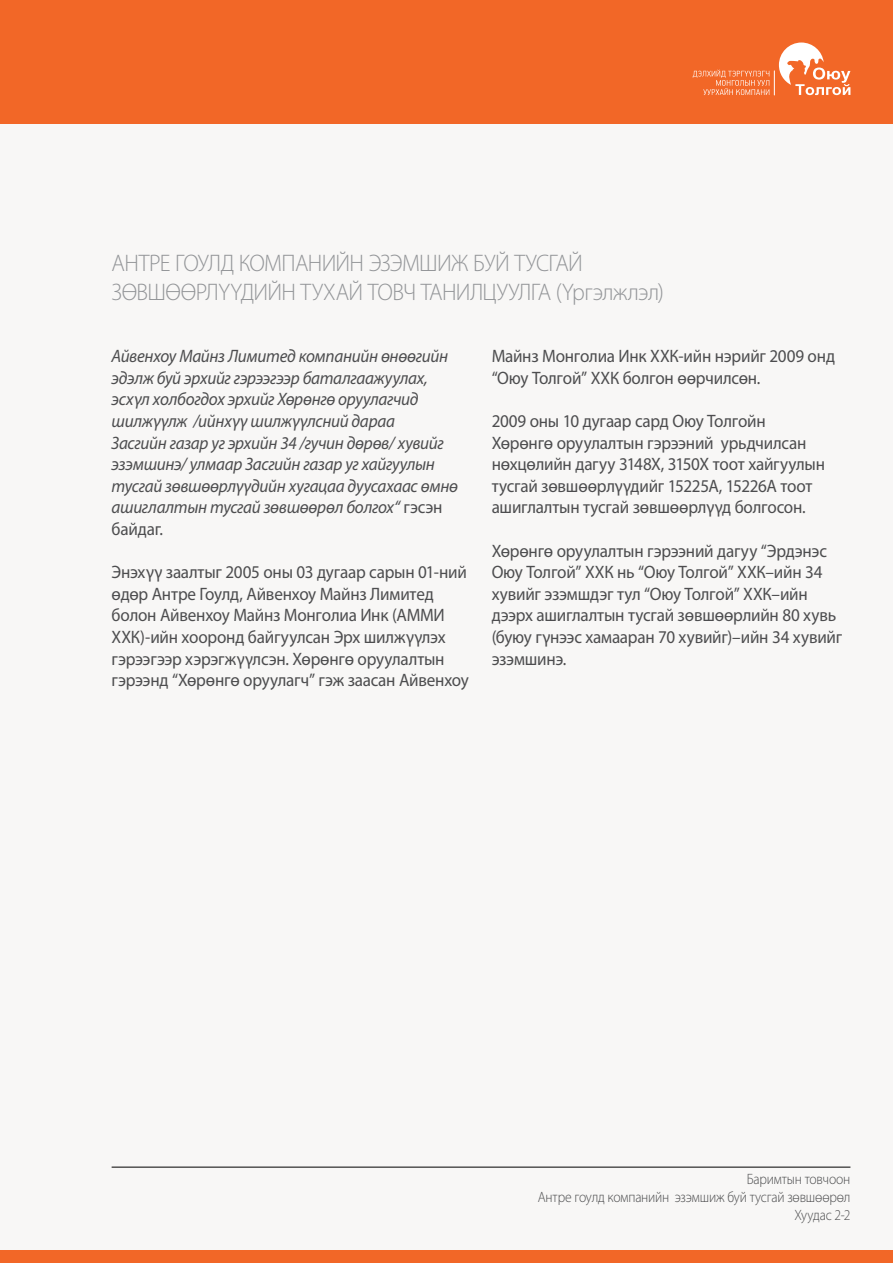
<style>
.page{position:relative;width:893px;height:1263px;background:#fff}
.page>*{position:absolute;margin:0;border:0;box-sizing:border-box;transform-origin:0 0}
.t1{font:300 24px/28.8px "Zazaa Myriad Pro";letter-spacing:-.03em;color:#939598;scale:.96 1}
.t2{font:18px/21.6px "Zazaa Myriad Pro";letter-spacing:-.015em;color:#4d4d4f;scale:.95 1}
.t3{font:italic 18px/21.6px "Zazaa Myriad Pro";letter-spacing:-.02em;color:#4d4d4f;scale:.95 1}
.t4{font:300 15px/18px "Zazaa Myriad Pro";letter-spacing:-.015em;color:#4d4d4f;text-align:right;scale:.91 1}
.s1{font-style:normal}
</style>
<div class="page">
<div style="left:0;top:120px;width:893px;height:1143px;background:#f8f7f6"></div>
<div style="left:0;top:0;width:893px;height:123px;background:#f26727"></div>
<svg style="left:693px;top:43px;width:157px;height:52px"></svg>
<hr style="left:112px;top:1167px;width:738px;height:1px;background:#000">
<div style="left:0;top:1250px;width:893px;height:13px;background:#f26727"></div>
<h1 class="t1" style="left:112px;top:249px;width:577px">АНТРЕ ГОУЛД КОМПАНИЙН ЭЗЭМШИЖ БУЙ ТУСГАЙ<br>ЗӨВШӨӨРЛҮҮДИЙН ТУХАЙ ТОВЧ ТАНИЛЦУУЛГА (Үргэлжлэл)</h1>
<p class="t3" style="left:112px;top:346px;width:366px">Айвенхоу Майнз Лимитед компанийн өнөөгийн эдэлж буй эрхийг гэрээгээр баталгаажуулах, эсхүл холбогдох эрхийг Хөрөнгө оруулагчид шилжүүлж /ийнхүү шилжүүлсний дараа<br>Засгийн газар уг эрхийн 34 /гучин дөрөв/ хувийг эзэмшинэ/ улмаар Засгийн газар уг хайгуулын тусгай зөвшөөрлүүдийн хугацаа дуусахаас өмнө ашиглалтын тусгай зөвшөөрөл болгох“ <span class="s1">гэсэн байдаг.</span></p>
<p class="t2" style="left:112px;top:562px;width:378px">Энэхүү заалтыг 2005 оны 03 дугаар сарын 01-ний өдөр Антре Гоулд, Айвенхоу Майнз Лимитед болон Айвенхоу Майнз Монголиа Инк (АММИ ХХК)-ийн хооронд байгуулсан Эрх шилжүүлэх гэрээгээр хэрэгжүүлсэн. Хөрөнгө оруулалтын гэрээнд “Хөрөнгө оруулагч” гэж заасан Айвенхоу</p>
<p class="t2" style="left:492px;top:346px;width:363px">Майнз Монголиа Инк ХХК-ийн нэрийг 2009 онд “Оюу Толгой” ХХК болгон өөрчилсөн.</p>
<p class="t2" style="left:492px;top:410px;width:352px">2009 оны 10 дугаар сард Оюу Толгойн Хөрөнгө оруулалтын гэрээний урьдчилсан нөхцөлийн дагуу 3148Х, 3150Х тоот хайгуулын тусгай зөвшөөрлүүдийг 15225А, 15226А тоот ашиглалтын тусгай зөвшөөрлүүд болгосон.</p>
<p class="t2" style="left:492px;top:540px;width:371px">Хөрөнгө оруулалтын гэрээний дагуу “Эрдэнэс Оюу Толгой” ХХК нь “Оюу Толгой” ХХК–ийн 34 хувийг эзэмшдэг тул “Оюу Толгой” ХХК–ийн дээрх ашиглалтын тусгай зөвшөөрлийн 80 хувь (буюу гүнээс хамааран 70 хувийг)–ийн 34 хувийг эзэмшинэ.</p>
<p class="t4" style="left:538px;top:1171px;width:345px">Баримтын товчоон<br>Антре гоулд компанийн эзэмшиж буй тусгай зөвшөөрөл<br>Хуудас 2-2</p>
</div>
